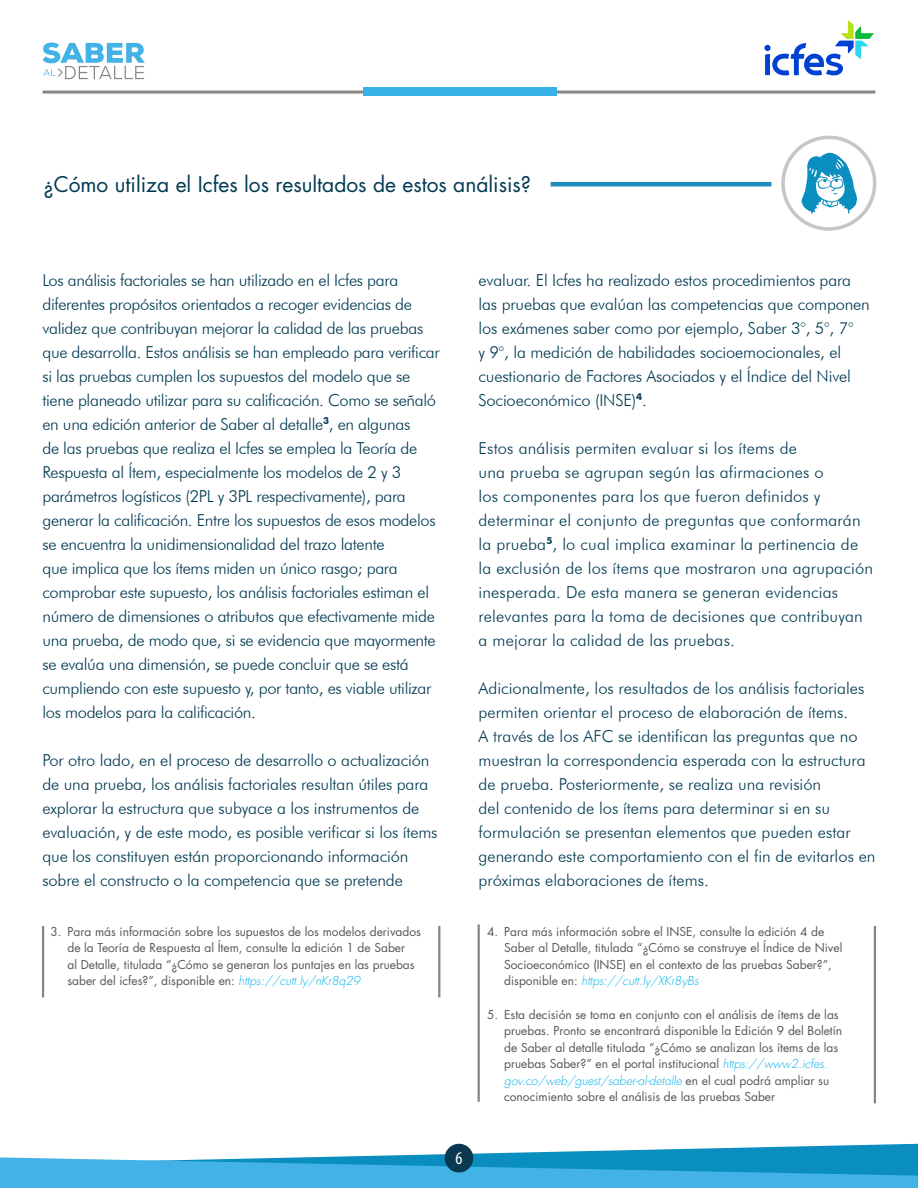
<style>
.page{position:relative;width:918px;height:1188px;background:#fff}
.page>*{position:absolute;margin:0;border:0;box-sizing:border-box;transform-origin:0 0}
.t1{font:21px "Futura Std";color:#003a52}
.t2{font:condensed 18px "Myriad Pro";color:#fff}
.Texto{font:300 16.5px/24px "Futura BT";letter-spacing:-.01em;color:#003a52}
.Texto-2{font:300 16.5px/24px "Futura BT";letter-spacing:.01em;color:#003a52}
.Cita{font:12px/16.5px "Futura Std";color:#575756}
.s1{font-weight:300;font-style:italic;color:#00b1eb}
</style>
<div class="page">
<hr style="left:43px;top:91px;width:832px;height:3px;background:#878786">
<div style="left:364px;top:87px;width:193px;height:9px;background:#37b2e7"></div>
<svg style="left:43px;top:43px;width:102px;height:36px"></svg>
<svg style="left:0;top:1144px;width:918px;height:44px"></svg>
<div style="left:445px;top:1144px;width:28px;height:28px;background:#083950;border-radius:50%"></div>
<svg style="left:764px;top:20px;width:110px;height:55px"></svg>
<hr style="left:551px;top:182px;width:220px;height:4px;background:#1c8ebe">
<hr style="left:478px;top:924px;width:2px;height:178px;background:#878787">
<hr style="left:874px;top:926px;width:2px;height:177px;background:#878787">
<hr style="left:42px;top:926px;width:2px;height:72px;background:#878787">
<hr style="left:438px;top:926px;width:2px;height:72px;background:#878787">
<div style="left:781px;top:136px;width:95px;height:95px;border:4px solid #c6c6c6;border-radius:50%"></div>
<svg style="left:802px;top:153px;width:55px;height:61px"></svg>
<h2 class="t1" style="left:43px;top:171px;width:489px">¿Cómo utiliza el Icfes los resultados de estos análisis?</h2>
<p class="Texto" style="left:42px;top:268px;width:399px">Los análisis factoriales se han utilizado en el Icfes para diferentes propósitos orientados a recoger evidencias de validez que contribuyan mejorar la calidad de las pruebas que desarrolla. Estos análisis se han empleado para verificar si las pruebas cumplen los supuestos del modelo que se tiene planeado utilizar para su calificación. Como se señaló en una edición anterior de Saber al detalle<sup>3</sup>, en algunas<br>de las pruebas que realiza el Icfes se emplea la Teoría de Respuesta al Ítem, especialmente los modelos de 2 y 3 parámetros logísticos (2PL y 3PL respectivamente), para generar la calificación. Entre los supuestos de esos modelos se encuentra la unidimensionalidad del trazo latente<br>que implica que los ítems miden un único rasgo; para comprobar este supuesto, los análisis factoriales estiman el número de dimensiones o atributos que efectivamente mide una prueba, de modo que, si se evidencia que mayormente se evalúa una dimensión, se puede concluir que se está cumpliendo con este supuesto y, por tanto, es viable utilizar los modelos para la calificación.</p>
<p class="Texto" style="left:42px;top:748px;width:397px">Por otro lado, en el proceso de desarrollo o actualización de una prueba, los análisis factoriales resultan útiles para explorar la estructura que subyace a los instrumentos de evaluación, y de este modo, es posible verificar si los ítems que los constituyen están proporcionando información sobre el constructo o la competencia que se pretende</p>
<p class="Cita" style="left:67px;top:923px;width:355px;text-indent:-17px">3. Para más información sobre los supuestos de los modelos derivados de la Teoría de Respuesta al Ítem, consulte la edición 1 de Saber<br>al Detalle, titulada “¿Cómo se generan los puntajes en las pruebas saber del icfes?”, disponible en: <span class="s1">https://cutt.ly/nKr8q29</span></p>
<p class="Texto" style="left:479px;top:268px;width:393px">evaluar. El Icfes ha realizado estos procedimientos para las pruebas que evalúan las competencias que componen los exámenes saber como por ejemplo, Saber 3°, 5°, 7°<br>y 9°, la medición de habilidades socioemocionales, el cuestionario de Factores Asociados y el Índice del Nivel Socioeconómico (INSE)<sup>4</sup>.</p>
<p class="Texto-2" style="left:479px;top:436px;width:396px">Estos análisis permiten evaluar si los ítems de<br>una prueba se agrupan según las afirmaciones o<br>los componentes para los que fueron definidos y determinar el conjunto de preguntas que conformarán la prueba<sup>5</sup>, lo cual implica examinar la pertinencia de la exclusión de los ítems que mostraron una agrupación inesperada. De esta manera se generan evidencias relevantes para la toma de decisiones que contribuyan a mejorar la calidad de las pruebas.</p>
<p class="Texto" style="left:479px;top:676px;width:398px">Adicionalmente, los resultados de los análisis factoriales permiten orientar el proceso de elaboración de ítems.<br>A través de los AFC se identifican las preguntas que no muestran la correspondencia esperada con la estructura de prueba. Posteriormente, se realiza una revisión<br>del contenido de los ítems para determinar si en su formulación se presentan elementos que pueden estar generando este comportamiento con el fin de evitarlos en próximas elaboraciones de ítems.</p>
<p class="Cita" style="left:504px;top:923px;width:340px;text-indent:-17px">4. Para más información sobre el INSE, consulte la edición 4 de Saber al Detalle, titulada “¿Cómo se construye el Índice de Nivel Socioeconómico (INSE) en el contexto de las pruebas Saber?”, disponible en: <span class="s1">https://cutt.ly/XKr8yBs</span></p>
<p class="Cita" style="left:504px;top:1006px;width:340px;text-indent:-17px">5. Esta decisión se toma en conjunto con el análisis de ítems de las pruebas. Pronto se encontrará disponible la Edición 9 del Boletín de Saber al detalle titulada “¿Cómo se analizan los ítems de las pruebas Saber?” en el portal institucional <span class="s1">https://www2.icfes. gov.co/web/guest/saber-al-detalle</span> en el cual podrá ampliar su conocimiento sobre el análisis de las pruebas Saber</p>
<p class="t2" style="left:456px;top:1147px;width:8px">6</p>
</div>
